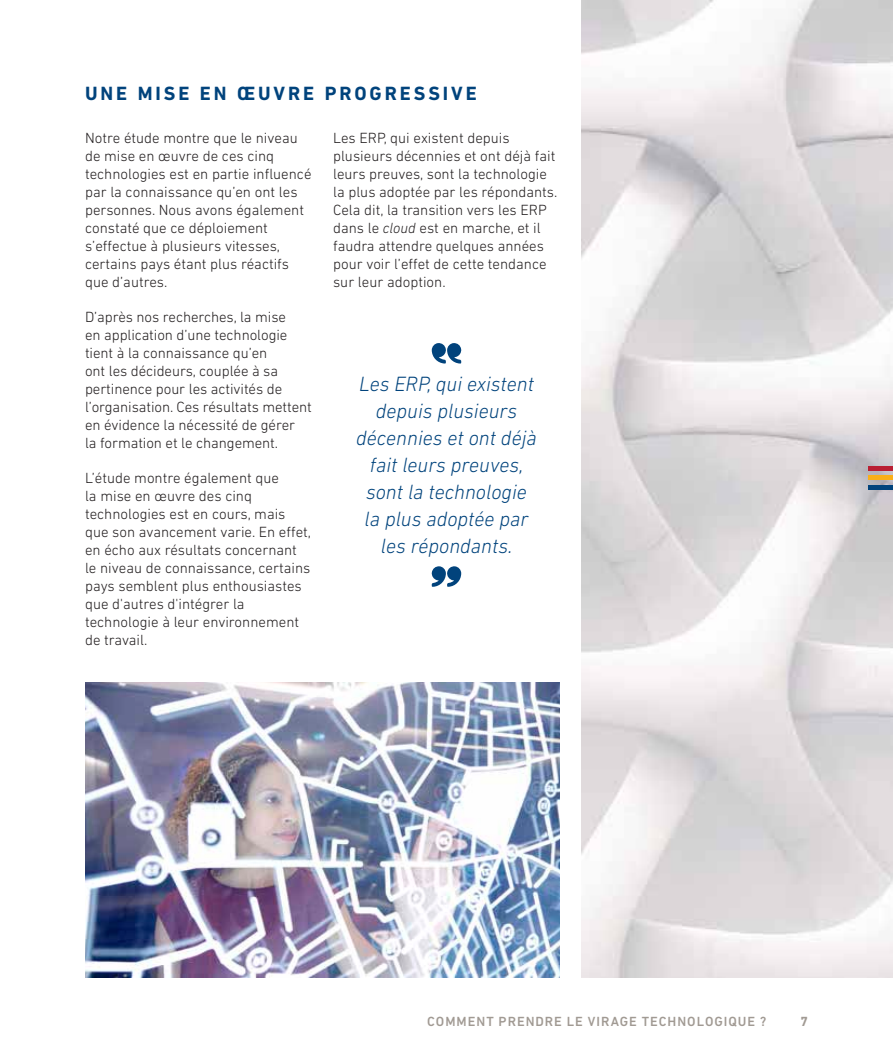
<style>
.page{position:relative;width:893px;height:1063px;background:#fff}
.page>*{position:absolute;margin:0;border:0;box-sizing:border-box;transform-origin:0 0}
.t1{font:italic 300 21px/27px "DIN Next LT Pro";color:#01437c;text-align:center}
.t2{font:700 19.5px "DIN Next LT Pro";letter-spacing:.15em;color:#01437c}
.t3{font:300 15px/18px "DIN Next LT Pro";color:#231f20}
.t4{font:500 13.5px "DIN Next LT Pro";letter-spacing:.07em;color:#a19a93}
.t5{font:700 13.5px "DIN Next LT Pro";color:#a19a93}
.s1{font-style:italic}
</style>
<div class="page">
<img style="left:581px;top:0;width:312px;height:978px">
<svg style="left:432px;top:343px;width:30px;height:21px"></svg>
<svg style="left:431px;top:566px;width:30px;height:21px"></svg>
<img style="left:85px;top:682px;width:475px;height:296px">
<div style="left:869px;top:475px;width:24px;height:5px;background:#faaf18"></div>
<div style="left:869px;top:485px;width:24px;height:5px;background:#01437c"></div>
<div style="left:869px;top:466px;width:24px;height:5px;background:#b91f33"></div>
<h2 class="t2" style="left:85px;top:82px;width:393px">UNE MISE EN ŒUVRE PROGRESSIVE</h2>
<p class="t3" style="left:85px;top:129px;width:228px">Notre étude montre que le niveau de mise en œuvre de ces cinq technologies est en partie influencé par la connaissance qu’en ont les personnes. Nous avons également constaté que ce déploiement s’effectue à plusieurs vitesses, certains pays étant plus réactifs que d’autres.</p>
<p class="t3" style="left:85px;top:308px;width:228px">D’après nos recherches, la mise<br>en application d’une technologie tient à la connaissance qu’en<br>ont les décideurs, couplée à sa pertinence pour les activités de l’organisation. Ces résultats mettent en évidence la nécessité de gérer<br>la formation et le changement.</p>
<p class="t3" style="left:85px;top:469px;width:228px">L’étude montre également que<br>la mise en œuvre des cinq technologies est en cours, mais que son avancement varie. En effet, en écho aux résultats concernant le niveau de connaissance, certains pays semblent plus enthousiastes que d'autres d'intégrer la technologie à leur environnement de travail.</p>
<p class="t3" style="left:333px;top:129px;width:226px">Les ERP, qui existent depuis plusieurs décennies et ont déjà fait leurs preuves, sont la technologie la plus adoptée par les répondants.<br>Cela dit, la transition vers les ERP dans le <span class="s1">cloud</span> est en marche, et il faudra attendre quelques années pour voir l’effet de cette tendance sur leur adoption.</p>
<h1 class="t1" style="left:356px;top:370px;width:182px">Les ERP, qui existent depuis plusieurs décennies et ont déjà fait leurs preuves, sont la technologie la plus adoptée par les répondants.</h1>
<p class="t4" style="left:427px;top:1014px;width:341px">COMMENT PRENDRE LE VIRAGE TECHNOLOGIQUE ?</p>
<p class="t5" style="left:800px;top:1014px;width:9px">7</p>
</div>
